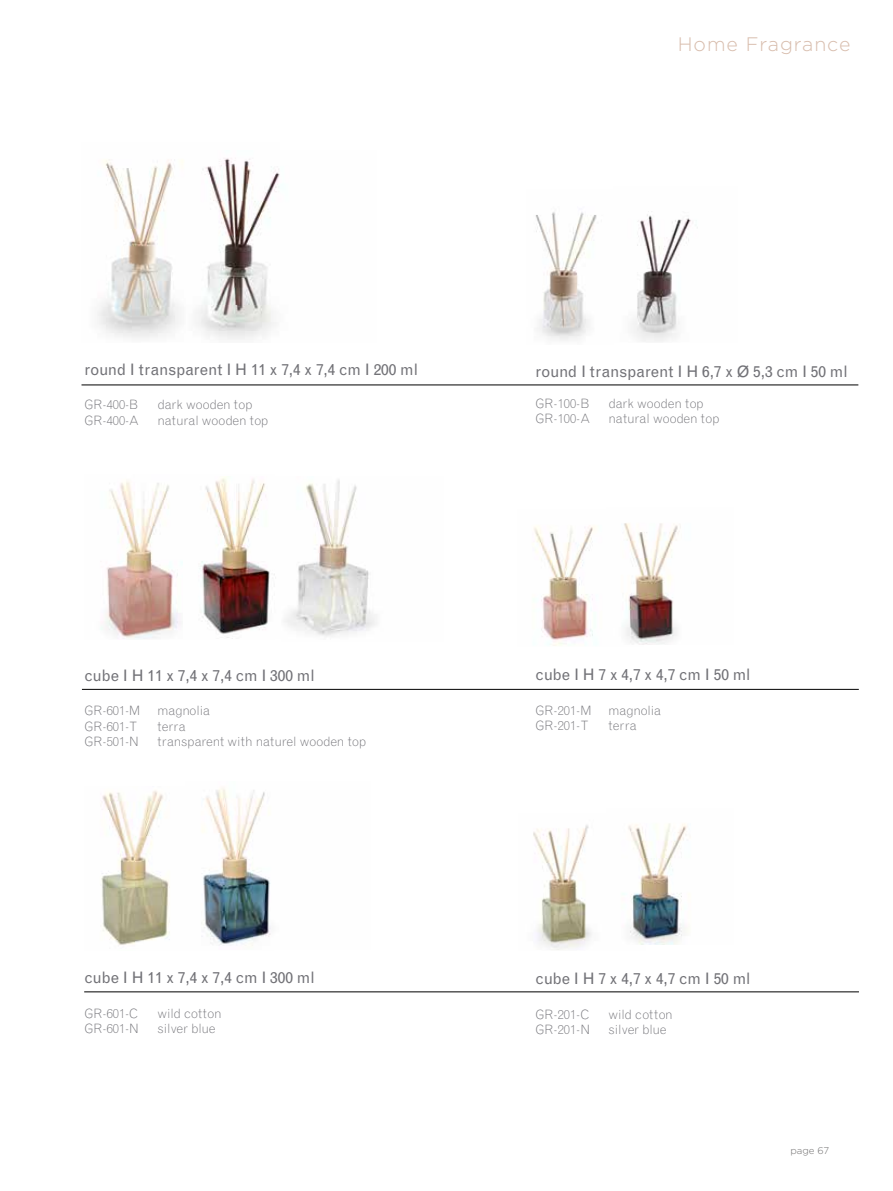
<style>
.page{position:relative;width:893px;height:1191px;background:#fff}
.page>*{position:absolute;margin:0;border:0;box-sizing:border-box;transform-origin:0 0}
.t1{font:300 19.5px "Gotham";letter-spacing:.05em;color:#d8bdad}
.t2{font:15.9px "Grotesque MT Std";letter-spacing:-.01em;color:#727277}
.t3{font:300 12.9px "Grotesque MT Std";color:#727277}
.t4{font:300 12.9px "Grotesque MT Std";letter-spacing:-.02em;color:#727277}
.t5{font:300 9.75px "Gotham";color:#706f6f}
</style>
<div class="page">
<hr style="left:82px;top:689px;width:777px;height:1px;background:#000">
<hr style="left:82px;top:385px;width:776px;height:1px;background:#000">
<hr style="left:84px;top:991px;width:775px;height:1px;background:#000">
<img style="left:100px;top:481px;width:133px;height:158px">
<img style="left:183px;top:476px;width:92px;height:162px">
<img style="left:284px;top:479px;width:93px;height:158px">
<img style="left:101px;top:790px;width:69px;height:155px">
<img style="left:534px;top:526px;width:110px;height:120px">
<img style="left:606px;top:523px;width:75px;height:121px">
<img style="left:201px;top:788px;width:70px;height:158px">
<img style="left:533px;top:825px;width:59px;height:125px">
<img style="left:623px;top:823px;width:64px;height:122px">
<img style="left:97px;top:159px;width:86px;height:179px">
<img style="left:632px;top:214px;width:66px;height:128px">
<img style="left:535px;top:212px;width:62px;height:129px">
<img style="left:196px;top:158px;width:84px;height:182px">
<h1 class="t1" style="left:678px;top:31px;width:174px">Home Fragrance</h1>
<p class="t2" style="left:85px;top:360px;width:335px">round I transparent I H 11 x 7,4 x 7,4 cm I 200 ml</p>
<p class="t3" style="left:85px;top:397px;width:55px">GR-400-B</p>
<p class="t3" style="left:157px;top:397px;width:97px">dark wooden top</p>
<p class="t3" style="left:85px;top:412px;width:56px">GR-400-A</p>
<p class="t3" style="left:157px;top:412px;width:113px">natural wooden top</p>
<p class="t2" style="left:85px;top:666px;width:232px">cube I H 11 x 7,4 x 7,4 cm I 300 ml</p>
<p class="t3" style="left:85px;top:703px;width:57px">GR-601-M</p>
<p class="t3" style="left:157px;top:703px;width:54px">magnolia</p>
<p class="t3" style="left:85px;top:718px;width:55px">GR-601-T</p>
<p class="t3" style="left:157px;top:718px;width:30px">terra</p>
<p class="t3" style="left:85px;top:734px;width:56px">GR-501-N</p>
<p class="t3" style="left:157px;top:734px;width:210px">transparent with naturel wooden top</p>
<p class="t2" style="left:85px;top:968px;width:232px">cube I H 11 x 7,4 x 7,4 cm I 300 ml</p>
<p class="t3" style="left:85px;top:1005px;width:55px">GR-601-C</p>
<p class="t3" style="left:157px;top:1005px;width:66px">wild cotton</p>
<p class="t3" style="left:85px;top:1020px;width:56px">GR-601-N</p>
<p class="t4" style="left:157px;top:1020px;width:60px">silver blue</p>
<p class="t2" style="left:536px;top:362px;width:314px">round I transparent I H 6,7 x Ø 5,3 cm I 50 ml</p>
<p class="t3" style="left:536px;top:395px;width:55px">GR-100-B</p>
<p class="t3" style="left:609px;top:395px;width:97px">dark wooden top</p>
<p class="t3" style="left:536px;top:411px;width:56px">GR-100-A</p>
<p class="t3" style="left:609px;top:411px;width:113px">natural wooden top</p>
<p class="t2" style="left:536px;top:665px;width:216px">cube I H 7 x 4,7 x 4,7 cm I 50 ml</p>
<p class="t3" style="left:536px;top:702px;width:57px">GR-201-M</p>
<p class="t3" style="left:609px;top:702px;width:54px">magnolia</p>
<p class="t3" style="left:536px;top:718px;width:55px">GR-201-T</p>
<p class="t3" style="left:609px;top:718px;width:30px">terra</p>
<p class="t2" style="left:536px;top:969px;width:216px">cube I H 7 x 4,7 x 4,7 cm I 50 ml</p>
<p class="t3" style="left:536px;top:1006px;width:55px">GR-201-C</p>
<p class="t3" style="left:608px;top:1006px;width:66px">wild cotton</p>
<p class="t3" style="left:536px;top:1022px;width:56px">GR-201-N</p>
<p class="t4" style="left:608px;top:1022px;width:60px">silver blue</p>
<p class="t5" style="left:790px;top:1144px;width:40px">page 67</p>
</div>
